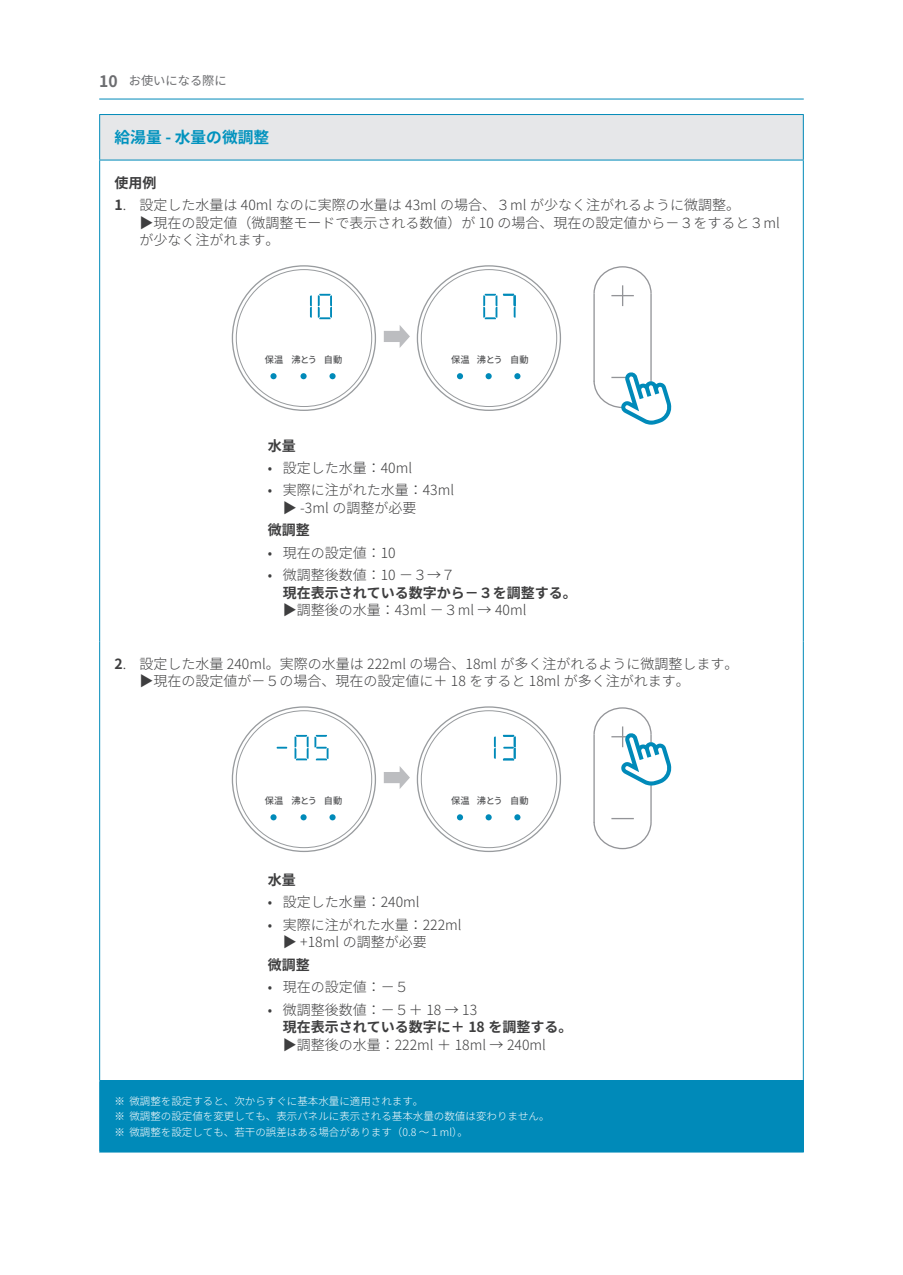
<style>
.page{position:relative;width:903px;height:1275px;background:#fff}
.page>*{position:absolute;margin:0;border:0;box-sizing:border-box;transform-origin:0 0}
.t1{font:700 15.75px "Noto Sans JP";color:#0092be}
.t2{font:300 14px/17.5px "Noto Sans JP";color:#3e3e3f}
.t3{font:700 14px "Noto Sans JP";color:#3e3e3f}
.t4{font:12.25px "Noto Sans JP";color:#6c6d70}
.t5{font:300 10.5px/15.6px "Noto Sans JP";color:#fff}
.t6{font:500 9.1px "Noto Sans JP";letter-spacing:-.015em;color:#57585a}
.s1{font-weight:700;font-size:15.75px}
.s2{font-weight:700}
</style>
<div class="page">
<hr style="left:99px;top:99px;width:705px;height:1px;background:#008ab9">
<div style="left:100px;top:115px;width:703px;height:45px;background:#e6e7e9"></div>
<div style="left:100px;top:1081px;width:703px;height:71px;background:#008ab9"></div>
<hr style="left:99px;top:160px;width:705px;height:1px;background:#008ab9">
<hr style="left:99px;top:1080px;width:705px;height:1px;background:#008ab9">
<hr style="left:99px;top:160px;width:1px;height:482px;background:#008ab9">
<hr style="left:803px;top:160px;width:1px;height:482px;background:#008ab9">
<hr style="left:99px;top:114px;width:705px;height:1px;background:#008ab9">
<hr style="left:99px;top:115px;width:1px;height:45px;background:#008ab9">
<hr style="left:803px;top:115px;width:1px;height:45px;background:#008ab9">
<hr style="left:99px;top:642px;width:1px;height:438px;background:#008ab9">
<hr style="left:803px;top:642px;width:1px;height:438px;background:#008ab9">
<hr style="left:99px;top:1081px;width:1px;height:71px;background:#008ab9">
<hr style="left:803px;top:1081px;width:1px;height:71px;background:#008ab9">
<hr style="left:99px;top:1152px;width:705px;height:1px;background:#008ab9">
<svg style="left:384px;top:325px;width:26px;height:23px"></svg>
<div style="left:270px;top:373px;width:7px;height:6px;background:#008ab9;border-radius:50%"></div>
<div style="left:329px;top:373px;width:7px;height:6px;background:#008ab9;border-radius:50%"></div>
<div style="left:300px;top:373px;width:7px;height:6px;background:#008ab9;border-radius:50%"></div>
<svg style="left:486px;top:373px;width:6px;height:6px"></svg>
<svg style="left:457px;top:373px;width:6px;height:6px"></svg>
<svg style="left:514px;top:373px;width:6px;height:6px"></svg>
<svg style="left:503px;top:294px;width:13px;height:24px"></svg>
<svg style="left:318px;top:294px;width:14px;height:25px"></svg>
<svg style="left:483px;top:294px;width:14px;height:25px"></svg>
<svg style="left:310px;top:295px;width:2px;height:23px"></svg>
<hr style="left:593px;top:293px;width:2px;height:88px;background:#939498">
<hr style="left:650px;top:293px;width:2px;height:88px;background:#939498">
<svg style="left:593px;top:266px;width:59px;height:40px"></svg>
<svg style="left:593px;top:371px;width:78px;height:54px"></svg>
<svg style="left:384px;top:766px;width:26px;height:23px"></svg>
<div style="left:270px;top:814px;width:7px;height:6px;background:#008ab9;border-radius:50%"></div>
<div style="left:329px;top:814px;width:7px;height:6px;background:#008ab9;border-radius:50%"></div>
<div style="left:300px;top:814px;width:7px;height:6px;background:#008ab9;border-radius:50%"></div>
<svg style="left:486px;top:814px;width:6px;height:6px"></svg>
<svg style="left:457px;top:814px;width:6px;height:6px"></svg>
<svg style="left:514px;top:814px;width:6px;height:6px"></svg>
<hr style="left:593px;top:735px;width:2px;height:88px;background:#939498">
<hr style="left:650px;top:735px;width:2px;height:87px;background:#939498">
<svg style="left:593px;top:818px;width:59px;height:32px"></svg>
<svg style="left:593px;top:707px;width:78px;height:79px"></svg>
<svg style="left:494px;top:736px;width:2px;height:23px"></svg>
<svg style="left:277px;top:747px;width:10px;height:2px"></svg>
<svg style="left:294px;top:735px;width:34px;height:25px"></svg>
<svg style="left:503px;top:735px;width:13px;height:25px"></svg>
<p class="t4" style="left:99px;top:74px;width:129px"><span class="s1">10</span> お使いになる際に</p>
<p class="t1" style="left:115px;top:129px;width:156px">給湯量 - 水量の微調整</p>
<p class="t3" style="left:115px;top:175px;width:43px">使用例</p>
<p class="t2" style="left:139px;top:197px;width:642px;text-indent:-25px"><span class="s2">1</span>. 設定した水量は 40ml なのに実際の水量は 43ml の場合、３ml が少なく注がれるように微調整。<br>▶現在の設定値（微調整モードで表示される数値）が 10 の場合、現在の設定値から－３をすると３mlが少なく注がれます。</p>
<p class="t6" style="left:265px;top:354px;width:79px">保温 沸とう 自動</p>
<p class="t6" style="left:451px;top:354px;width:79px">保温 沸とう 自動</p>
<p class="t3" style="left:268px;top:437px;width:29px">水量</p>
<p class="t2" style="left:268px;top:459px;width:146px">• 設定した水量：40ml</p>
<p class="t2" style="left:283px;top:482px;width:173px;text-indent:-15px">• 実際に注がれた水量：43ml ▶ -3ml の調整が必要</p>
<p class="t3" style="left:268px;top:522px;width:43px">微調整</p>
<p class="t2" style="left:268px;top:544px;width:129px">• 現在の設定値：10</p>
<p class="t2" style="left:268px;top:567px;width:189px">• 微調整後数値：10 －３→７</p>
<p class="t3" style="left:283px;top:585px;width:295px">現在表示されている数字から－３を調整する。</p>
<p class="t2" style="left:283px;top:602px;width:245px">▶調整後の水量：43ml －３ml → 40ml</p>
<p class="t2" style="left:139px;top:655px;width:601px;text-indent:-25px"><span class="s2">2</span>. 設定した水量 240ml。実際の水量は 222ml の場合、18ml が多く注がれるように微調整します。▶現在の設定値が－５の場合、現在の設定値に＋ 18 をすると 18ml が多く注がれます。</p>
<p class="t6" style="left:265px;top:795px;width:79px">保温 沸とう 自動</p>
<p class="t6" style="left:451px;top:795px;width:79px">保温 沸とう 自動</p>
<p class="t3" style="left:268px;top:872px;width:29px">水量</p>
<p class="t2" style="left:268px;top:894px;width:153px">• 設定した水量：240ml</p>
<p class="t2" style="left:283px;top:916px;width:180px;text-indent:-15px">• 実際に注がれた水量：222ml ▶ +18ml の調整が必要</p>
<p class="t3" style="left:268px;top:957px;width:43px">微調整</p>
<p class="t2" style="left:268px;top:978px;width:142px">• 現在の設定値：－５</p>
<p class="t2" style="left:268px;top:1001px;width:211px">• 微調整後数値：－５＋ 18 → 13</p>
<p class="t3" style="left:283px;top:1019px;width:291px">現在表示されている数字に＋ 18 を調整する。</p>
<p class="t2" style="left:283px;top:1036px;width:265px">▶調整後の水量：222ml ＋ 18ml → 240ml</p>
<p class="t5" style="left:115px;top:1093px;width:436px">※ 微調整を設定すると、次からすぐに基本水量に適用されます。<br>※ 微調整の設定値を変更しても、表示パネルに表示される基本水量の数値は変わりません。※ 微調整を設定しても、若干の誤差はある場合があります（0.8 ～１ml）。</p>
</div>
